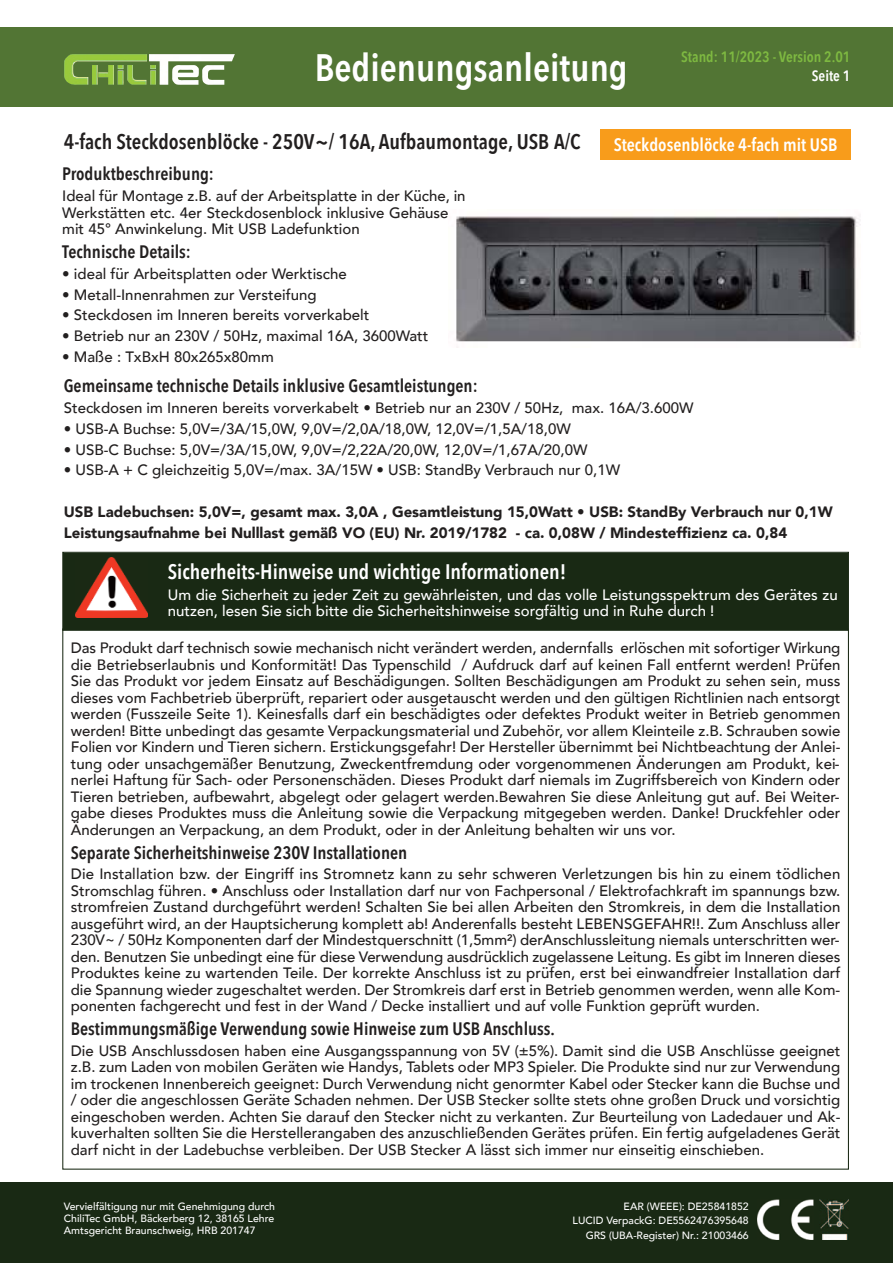
<style>
.page{position:relative;width:893px;height:1263px;background:#fff}
.page>*{position:absolute;margin:0;border:0;box-sizing:border-box;transform-origin:0 0}
.t1{font:600 38.1px "Avenir Next Condensed";color:#fff}
.t2{font:600 21.15px "Avenir Next Condensed";color:#221f1f}
.t3{font:600 21px "Avenir Next Condensed";color:#fff}
.t4{font:600 18px "Avenir Next Condensed";color:#221f1f}
.t5{font:600 18px "Avenir Next Condensed";color:#fff}
.t6{font:500 15px/16.5px "Avenir";color:#221f1f}
.t7{font:900 15px/20.7px "Avenir";color:#221f1f}
.t8{font:500 15px/16.5px "Avenir";color:#fff}
.t9{font:600 15px "Avenir Next Condensed";color:#7eb941}
.t10{font:600 15px "Avenir Next Condensed";color:#fff}
.t11{font:500 10.5px/12px "Avenir";color:#fff;text-align:justify}
</style>
<div class="page">
<div style="left:0;top:27px;width:893px;height:79px;background:#527534"></div>
<div style="left:0;top:1182px;width:893px;height:81px;background:#192914"></div>
<img style="left:820px;top:1199px;width:29px;height:40px">
<img style="left:757px;top:1199px;width:56px;height:40px">
<img style="left:64px;top:54px;width:171px;height:31px">
<div style="left:600px;top:130px;width:251px;height:30px;background:#f89c1b"></div>
<div style="left:63px;top:553px;width:785px;height:77px;background:#192914"></div>
<div style="left:62px;top:552px;width:787px;height:79px;border:1px solid #192914"></div>
<img style="left:76px;top:558px;width:71px;height:59px">
<img style="left:456px;top:216px;width:405px;height:131px">
<h1 class="t1" style="left:315px;top:46px;width:315px">Bedienungsanleitung</h1>
<p class="t9" style="left:681px;top:48px;width:171px">Stand: 11/2023 - Version 2.01</p>
<p class="t10" style="left:812px;top:68px;width:40px">Seite 1</p>
<h2 class="t2" style="left:64px;top:130px;width:518px">4-fach Steckdosenblöcke - 250V~/ 16A, Aufbaumontage, USB A/C</h2>
<p class="t4" style="left:62px;top:164px;width:153px">Produktbeschreibung:</p>
<p class="t6" style="left:62px;top:189px;width:405px">Ideal für Montage z.B. auf der Arbeitsplatte in der Küche, in<br>Werkstätten etc. 4er Steckdosenblock inklusive Gehäuse mit 45° Anwinkelung. Mit USB Ladefunktion</p>
<p class="t4" style="left:62px;top:242px;width:130px">Technische Details:</p>
<p class="t6" style="left:62px;top:265px;width:368px;line-height:20.7px">ï ideal für Arbeitsplatten oder Werktische<br>ï Metall-Innenrahmen zur Versteifung<br>ï Steckdosen im Inneren bereits vorverkabelt<br>ï Betrieb nur an 230V / 50Hz, maximal 16A, 3600Watt ï Maße : TxBxH 80x265x80mm</p>
<p class="t5" style="left:614px;top:134px;width:225px">Steckdosenblöcke 4-fach mit USB</p>
<p class="t4" style="left:64px;top:376px;width:415px">Gemeinsame technische Details inklusive Gesamtleistungen:</p>
<p class="t6" style="left:64px;top:399px;width:631px;line-height:20.7px">Steckdosen im Inneren bereits vorverkabelt ï Betrieb nur an 230V / 50Hz, max. 16A/3.600W ï USB-A Buchse: 5,0V=/3A/15,0W, 9,0V=/2,0A/18,0W, 12,0V=/1,5A/18,0W<br>ï USB-C Buchse: 5,0V=/3A/15,0W, 9,0V=/2,22A/20,0W, 12,0V=/1,67A/20,0W<br>ï USB-A + C gleichzeitig 5,0V=/max. 3A/15W ï USB: StandBy Verbrauch nur 0,1W</p>
<p class="t7" style="left:64px;top:503px;width:770px">USB Ladebuchsen: 5,0V=, gesamt max. 3,0A , Gesamtleistung 15,0Watt ï USB: StandBy Verbrauch nur 0,1W<br>Leistungsaufnahme bei Nulllast gemäß VO (EU) Nr. 2019/1782 - ca. 0,08W / Mindesteffizienz ca. 0,84</p>
<h3 class="t3" style="left:168px;top:560px;width:400px">Sicherheits-Hinweise und wichtige Informationen!</h3>
<p class="t8" style="left:168px;top:588px;width:671px">Um die Sicherheit zu jeder Zeit zu gewährleisten, und das volle Leistungsspektrum des Gerätes zu nutzen, lesen Sie sich bitte die Sicherheitshinweise sorgfältig und in Ruhe durch !</p>
<p class="t6" style="left:71px;top:641px;width:771px;text-align:justify">Das Produkt darf technisch sowie mechanisch nicht verändert werden, andernfalls erlöschen mit sofortiger Wirkung die Betriebserlaubnis und Konformität! Das Typenschild / Aufdruck darf auf keinen Fall entfernt werden! Prüfen Sie das Produkt vor jedem Einsatz auf Beschädigungen. Sollten Beschädigungen am Produkt zu sehen sein, muss dieses vom Fachbetrieb überprüft, repariert oder ausgetauscht werden und den gültigen Richtlinien nach entsorgt werden (Fusszeile Seite 1). Keinesfalls darf ein beschädigtes oder defektes Produkt weiter in Betrieb genommen werden! Bitte unbedingt das gesamte Verpackungsmaterial und Zubehör, vor allem Kleinteile z.B. Schrauben sowie Folien vor Kindern und Tieren sichern. Erstickungsgefahr! Der Hersteller übernimmt bei Nichtbeachtung der Anlei&shy;tung oder unsachgemäßer Benutzung, Zweckentfremdung oder vorgenommenen Änderungen am Produkt, kei&shy;nerlei Haftung für Sach- oder Personenschäden. Dieses Produkt darf niemals im Zugriffsbereich von Kindern oder Tieren betrieben, aufbewahrt, abgelegt oder gelagert werden.Bewahren Sie diese Anleitung gut auf. Bei Weiter&shy;gabe dieses Produktes muss die Anleitung sowie die Verpackung mitgegeben werden. Danke! Druckfehler oder Änderungen an Verpackung, an dem Produkt, oder in der Anleitung behalten wir uns vor.</p>
<p class="t4" style="left:71px;top:842px;width:338px">Separate Sicherheitshinweise 230V Installationen</p>
<p class="t6" style="left:71px;top:867px;width:771px;text-align:justify">Die Installation bzw. der Eingriff ins Stromnetz kann zu sehr schweren Verletzungen bis hin zu einem tödlichen Stromschlag führen. ï Anschluss oder Installation darf nur von Fachpersonal / Elektrofachkraft im spannungs bzw. stromfreien Zustand durchgeführt werden! Schalten Sie bei allen Arbeiten den Stromkreis, in dem die Installation ausgeführt wird, an der Hauptsicherung komplett ab! Anderenfalls besteht LEBENSGEFAHR!!. Zum Anschluss aller 230V~ / 50Hz Komponenten darf der Mindestquerschnitt (1,5mm²) derAnschlussleitung niemals unterschritten wer&shy;den. Benutzen Sie unbedingt eine für diese Verwendung ausdrücklich zugelassene Leitung. Es gibt im Inneren dieses Produktes keine zu wartenden Teile. Der korrekte Anschluss ist zu prüfen, erst bei einwandfreier Installation darf die Spannung wieder zugeschaltet werden. Der Stromkreis darf erst in Betrieb genommen werden, wenn alle Kom&shy;ponenten fachgerecht und fest in der Wand / Decke installiert und auf volle Funktion geprüft wurden.</p>
<p class="t4" style="left:71px;top:1019px;width:486px">Bestimmungsmäßige Verwendung sowie Hinweise zum USB Anschluss.</p>
<p class="t6" style="left:71px;top:1044px;width:771px;text-align:justify">Die USB Anschlussdosen haben eine Ausgangsspannung von 5V (±5%). Damit sind die USB Anschlüsse geeignet z.B. zum Laden von mobilen Geräten wie Handys, Tablets oder MP3 Spieler. Die Produkte sind nur zur Verwendung im trockenen Innenbereich geeignet: Durch Verwendung nicht genormter Kabel oder Stecker kann die Buchse und / oder die angeschlossen Geräte Schaden nehmen. Der USB Stecker sollte stets ohne großen Druck und vorsichtig eingeschoben werden. Achten Sie darauf den Stecker nicht zu verkanten. Zur Beurteilung von Ladedauer und Ak&shy;kuverhalten sollten Sie die Herstellerangaben des anzuschließenden Gerätes prüfen. Ein fertig aufgeladenes Gerät darf nicht in der Ladebuchse verbleiben. Der USB Stecker A lässt sich immer nur einseitig einschieben.</p>
<p class="t11" style="left:64px;top:1201px;width:213px">Vervielfältigung nur mit Genehmigung durch ChiliTec GmbH, Bäckerberg 12, 38165 Lehre Amtsgericht Braunschweig, HRB 201747</p>
<p class="t11" style="left:573px;top:1200px;width:178px;line-height:14.7px;text-align:right">EAR (WEEE): DE25841852<br>LUCID VerpackG: DE5562476395648<br>GRS (UBA-Register) Nr.: 21003466</p>
</div>
